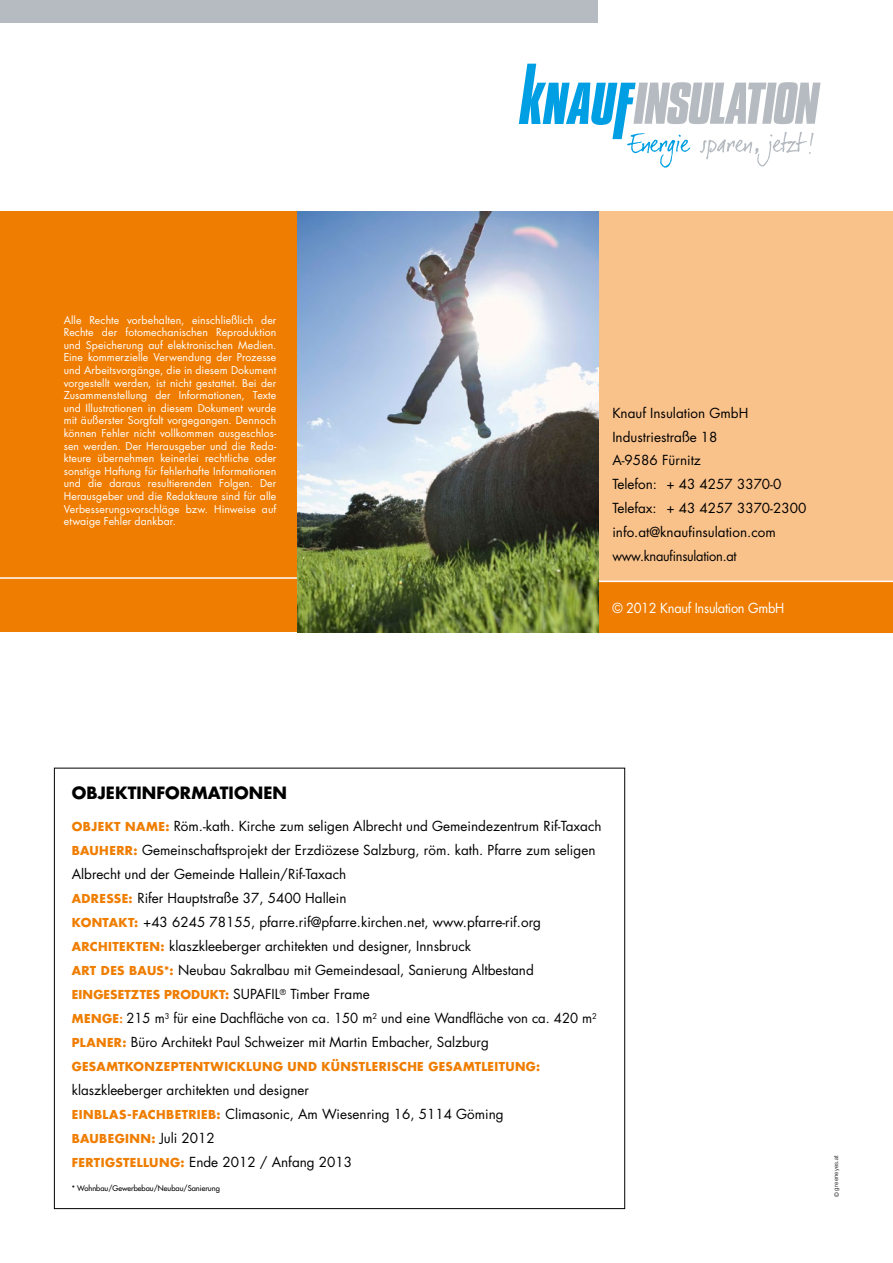
<style>
.page{position:relative;width:893px;height:1263px;background:#fff}
.page>*{position:absolute;margin:0;border:0;box-sizing:border-box;transform-origin:0 0}
.t1{font:700 16.5px "Futura LT";color:#000}
.t2{font:13.5px/23.7px "Futura LT";color:#000}
.t3{font:13.5px "Futura LT";letter-spacing:-.02em;color:#fff;scale:.95 1}
.t4{font:700 12px "Futura LT";letter-spacing:.03em;color:#ef7d00}
.t5{font:700 12px "Futura LT";letter-spacing:.01em;color:#ef7d00}
.t6{font:10.5px/12.6px "Futura LT";letter-spacing:.005em;color:#fff;text-align:justify}
.t7{font:7.5px "Futura LT";color:#000}
.t8{font:300 6px "Helvetica Neue LT Pro";letter-spacing:.045em;color:#000}
.s1{font-weight:700;font-size:12px;color:#ef7d00}
.s2{font-weight:400;font-size:13.5px;color:#000}
.s3{font-weight:800;font-size:12px;color:#ef7d00}
</style>
<div class="page">
<div style="left:0;top:212px;width:298px;height:420px;background:#ef7d02"></div>
<div style="left:597px;top:212px;width:296px;height:420px;background:#fac28b"></div>
<div style="left:597px;top:581px;width:296px;height:51px;background:#ef7d02"></div>
<img style="left:297px;top:212px;width:301px;height:420px">
<hr style="left:0;top:577px;width:298px;height:2px;background:#fff">
<hr style="left:598px;top:581px;width:295px;height:1px;background:#fff">
<div style="left:0;top:0;width:597px;height:23px;background:#b5bbc0"></div>
<svg style="left:519px;top:64px;width:301px;height:104px"></svg>
<p class="t6" style="left:64px;top:314px;width:214px">Alle Rechte vorbehalten, einschließlich der Rechte der fotomechanischen Reproduktion und Speicherung auf elektronischen Medien.<br>Eine kommerzielle Verwendung der Prozesse und Arbeitsvorgänge, die in diesem Dokument vorgestellt werden, ist nicht gestattet. Bei der Zusammenstellung der Informationen, Texte und Illustrationen in diesem Dokument wurde mit äußerster Sorgfalt vorgegangen. Dennoch können Fehler nicht vollkommen ausgeschlos&shy;sen werden. Der Herausgeber und die Reda&shy;kteure übernehmen keinerlei rechtliche oder sonstige Haftung für fehlerhafte Informationen und die daraus resultierenden Folgen. Der Herausgeber und die Redakteure sind für alle Verbesserungsvorschläge bzw. Hinweise auf etwaige Fehler dankbar.</p>
<p class="t2" style="left:612px;top:401px;width:196px">Knauf Insulation GmbH<br>Industriestraße 18<br>A-9586 Fürnitz<br>Telefon: + 43 4257 3370-0<br>Telefax: + 43 4257 3370-2300 info.at@knaufinsulation.com www.knaufinsulation.at</p>
<p class="t3" style="left:612px;top:599px;width:183px">© 2012 Knauf Insulation GmbH</p>
<p class="t1" style="left:72px;top:781px;width:12px">OBJEKTIN</p>
<p class="t1" style="left:156px;top:781px;width:76px">FORMATIONEN</p>
<p class="t4" style="left:72px;top:819px;width:66px">OBJEKT NAM</p>
<p class="t2" style="left:72px;top:814px;width:531px;text-indent:87px"><span class="s1">E:</span> Röm.-kath. Kirche zum seligen Albrecht und Gemeindezentrum Rif-Taxach <span class="s1">BAUHERR:</span> Gemeinschaftsprojekt der Erzdiözese Salzburg, röm. kath. Pfarre zum seligen Albrecht und der Gemeinde Hallein/Rif-Taxach<br><span class="s1">ADRESSE:</span> Rifer Hauptstraße 37, 5400 Hallein<br><span class="s1">KONTAKT:</span> +43 6245 78155, pfarre.rif@pfarre.kirchen.net, www.pfarre-rif.org</p>
<p class="t4" style="left:72px;top:939px;width:19px">ARCHITEKTEN</p>
<p class="t2" style="left:72px;top:934px;width:464px;text-indent:89px"><span class="s1">:</span> klaszkleeberger architekten und designer, Innsbruck<br><span class="s1">ART DES BAUS*:</span> Neubau Sakralbau mit Gemeindesaal, Sanierung Altbestand</p>
<p class="t5" style="left:72px;top:987px;width:300px">EINGESETZTES PRODUKT: <span class="s2">SUPAFIL</span><sup>®</sup> <span class="s2">Timber Frame</span></p>
<p class="t2" style="left:72px;top:1006px;width:527px"><span class="s1">MENGE</span><span class="s3">:</span> 215 m<sup>3</sup> für eine Dachfläche von ca. 150 m<sup>2</sup> und eine Wandfläche von ca. 420 m<sup>2</sup></p>
<p class="t4" style="left:72px;top:1035px;width:34px">PLANER</p>
<p class="t2" style="left:122px;top:1030px;width:368px"><span class="s1">:</span> Büro Architekt Paul Schweizer mit Martin Embacher, Salzburg</p>
<p class="t4" style="left:72px;top:1059px;width:470px">GESAMTKONZEPTENTWICKLUNG UND KÜNSTLERISCHE GESAMTLEITUNG:</p>
<p class="t2" style="left:72px;top:1078px;width:239px">klaszkleeberger architekten und designer</p>
<p class="t4" style="left:72px;top:1107px;width:9px">EINB</p>
<p class="t2" style="left:103px;top:1102px;width:403px"><span class="s1">LAS-FACHBETRIEB:</span> Climasonic, Am Wiesenring 16, 5114 Göming</p>
<p class="t4" style="left:72px;top:1131px;width:145px">BAUBEGINN: <span class="s2">Juli 2012</span></p>
<p class="t2" style="left:72px;top:1150px;width:282px"><span class="s1">FERTIGSTELLUNG:</span> Ende 2012 / Anfang 2013</p>
<p class="t7" style="left:72px;top:1183px;width:150px">* Wohnbau/Gewerbebau/Neubau/Sanierung</p>
<p class="t8" style="left:832px;top:1197px;width:44px;rotate:-90deg">© greeneyes.at</p>
</div>
